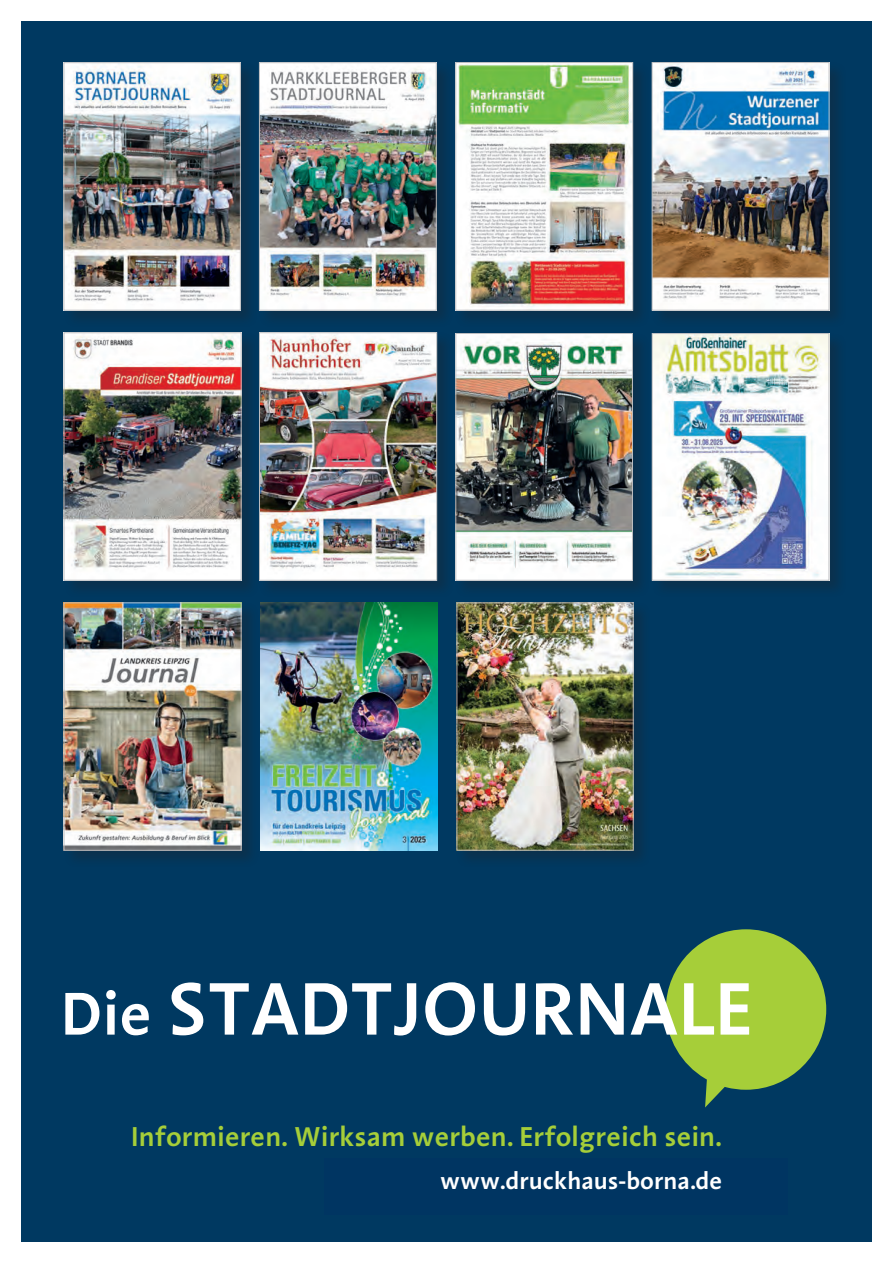
<style>
.page{position:relative;width:893px;height:1263px;background:#fff}
.page>*{position:absolute;margin:0;border:0;box-sizing:border-box;transform-origin:0 0}
.t1{font:600 85.8px "Aroma LT";color:#fff}
.t2{font:600 76.05px "Aroma LT";color:#fff}
.t3{font:600 28.05px "Aroma LT";color:#a6ce39}
.t4{font:600 24.6px "Aroma LT";color:#fff}
.s1{font-size:69.6px}
.s2{font-size:61.8px}
</style>
<div class="page">
<div style="left:21px;top:21px;width:851px;height:1221px;background:#003961"></div>
<img style="left:260px;top:603px;width:177px;height:247px">
<div style="left:63px;top:602px;width:196px;height:266px;background:#053558"></div>
<img style="left:66px;top:605px;width:173px;height:243px">
<div style="left:64px;top:603px;width:177px;height:247px;border:1px solid #bcbdc0"></div>
<div style="left:456px;top:602px;width:195px;height:266px;background:#053558"></div>
<img style="left:459px;top:605px;width:172px;height:243px">
<div style="left:457px;top:603px;width:176px;height:247px;border:1px solid #bcbdc0"></div>
<div style="left:63px;top:62px;width:195px;height:266px;background:#053559"></div>
<img style="left:66px;top:65px;width:172px;height:243px">
<div style="left:64px;top:63px;width:176px;height:247px;border:1px solid #bcbdc0"></div>
<div style="left:259px;top:62px;width:195px;height:266px;background:#053558"></div>
<img style="left:261px;top:65px;width:173px;height:243px">
<div style="left:259px;top:63px;width:177px;height:247px;border:1px solid #bcbdc0"></div>
<div style="left:455px;top:62px;width:196px;height:266px;background:#043659"></div>
<img style="left:458px;top:64px;width:173px;height:244px">
<div style="left:456px;top:62px;width:177px;height:248px;border:1px solid #bcbdc0"></div>
<div style="left:651px;top:62px;width:196px;height:266px;background:#043559"></div>
<img style="left:654px;top:64px;width:173px;height:244px">
<div style="left:652px;top:62px;width:177px;height:248px;border:1px solid #bcbdc0"></div>
<div style="left:63px;top:332px;width:196px;height:266px;background:#053558"></div>
<img style="left:66px;top:334px;width:173px;height:244px">
<div style="left:64px;top:332px;width:177px;height:248px;border:1px solid #bcbdc0"></div>
<div style="left:259px;top:332px;width:195px;height:266px;background:#053558"></div>
<img style="left:261px;top:334px;width:174px;height:244px">
<div style="left:259px;top:332px;width:178px;height:248px;border:1px solid #bcbdc0"></div>
<div style="left:455px;top:333px;width:195px;height:265px;background:#043558"></div>
<img style="left:458px;top:335px;width:173px;height:243px">
<div style="left:456px;top:333px;width:177px;height:247px;border:1px solid #bcbdc0"></div>
<div style="left:651px;top:333px;width:196px;height:265px;background:#043559"></div>
<img style="left:654px;top:335px;width:173px;height:243px">
<div style="left:652px;top:333px;width:177px;height:247px;border:1px solid #bcbdc0"></div>
<svg style="left:666px;top:929px;width:160px;height:178px"></svg>
<div style="left:324px;top:1159px;width:463px;height:55px;background:#003562"></div>
<h1 class="t1" style="left:4px;top:929px;width:715px"><span class="s1">e</span> STADTJOURNALE</h1>
<h2 class="t2" style="left:61px;top:959px;width:694px"><span class="s2">Die</span> STADTJOURNALE</h2>
<p class="t3" style="left:131px;top:1118px;width:592px">Informieren. Wirksam werben. Erfolgreich sein.</p>
<p class="t4" style="left:440px;top:1165px;width:284px">www.druckhaus-borna.de</p>
</div>
